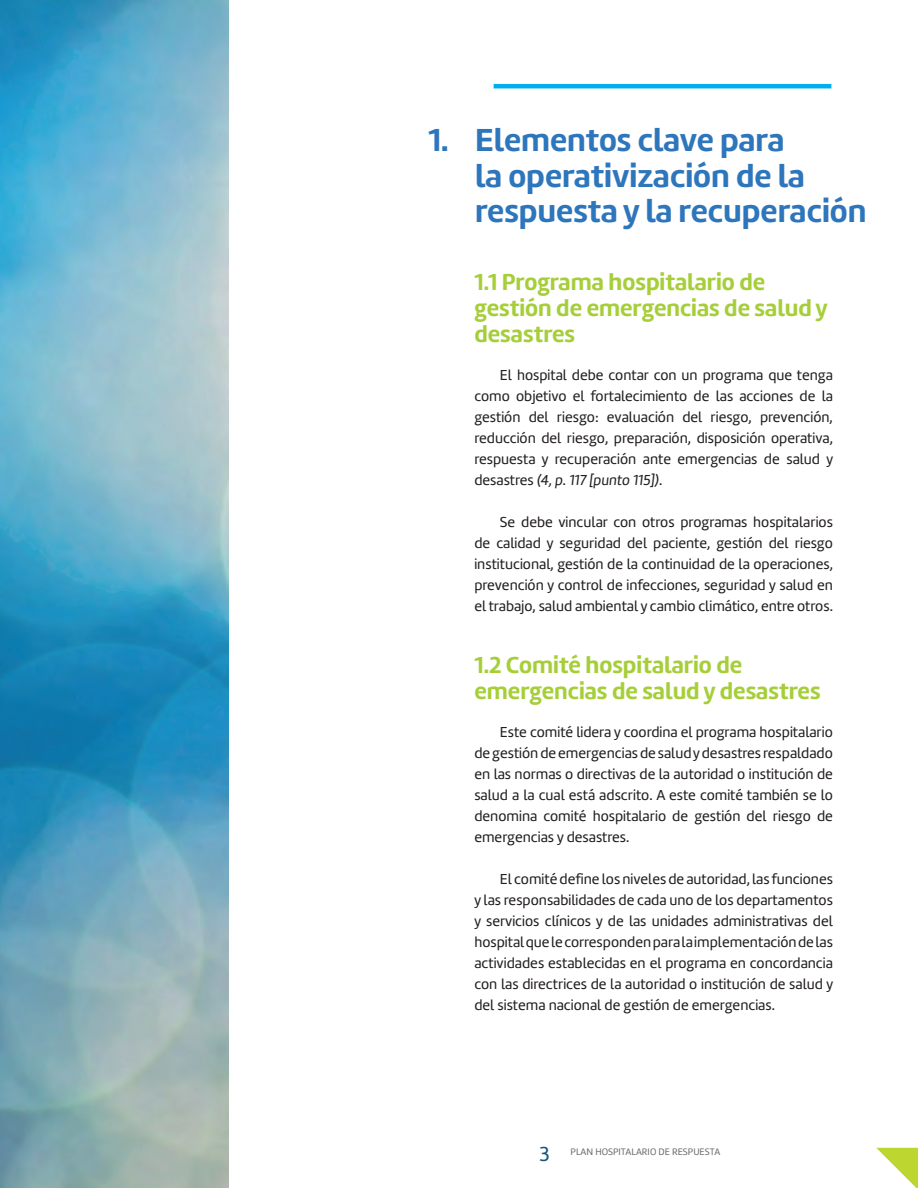
<style>
.page{position:relative;width:918px;height:1188px;background:#fff}
.page>*{position:absolute;margin:0;border:0;box-sizing:border-box;transform-origin:0 0}
.t1{font:700 33px/35.5px "Marine";color:#2e76bc}
.t2{font:700 24px/26px "Marine";color:#a6ce39}
.t3{font:15px/21px "Marine";color:#231f20;text-align:justify}
.t4{font:9.75px "Marine";color:#6c6d70}
.s1{font-style:italic}
.s2{font-size:21px;color:#1a547c}
</style>
<div class="page">
<hr style="left:494px;top:84px;width:337px;height:4px;background:#00aeef">
<svg style="left:876px;top:1148px;width:42px;height:40px"></svg>
<img style="left:0;top:0;width:229px;height:1188px">
<h1 class="t1" style="left:475px;top:122px;width:393px;text-indent:-47px">1. Elementos clave para<br>la operativización de la respuesta y la recuperación</h1>
<h2 class="t2" style="left:474px;top:269px;width:355px">1.1 Programa hospitalario de gestión de emergencias de salud y desastres</h2>
<p class="t3" style="left:474px;top:364px;width:360px;text-indent:26px">El hospital debe contar con un programa que tenga como objetivo el fortalecimiento de las acciones de la gestión del riesgo: evaluación del riesgo, prevención, reducción del riesgo, preparación, disposición operativa, respuesta y recuperación ante emergencias de salud y desastres <span class="s1">(4, p. 117 [punto 115])</span>.</p>
<p class="t3" style="left:474px;top:511px;width:360px;text-indent:26px">Se debe vincular con otros programas hospitalarios de calidad y seguridad del paciente, gestión del riesgo institucional, gestión de la continuidad de la operaciones, prevención y control de infecciones, seguridad y salud en el trabajo, salud ambiental y cambio climático, entre otros.</p>
<h2 class="t2" style="left:474px;top:652px;width:348px">1.2 Comité hospitalario de emergencias de salud y desastres</h2>
<p class="t3" style="left:474px;top:721px;width:360px;text-indent:26px">Este comité lidera y coordina el programa hospitalario de gestión de emergencias de salud y desastres respaldado en las normas o directivas de la autoridad o institución de salud a la cual está adscrito. A este comité también se lo denomina comité hospitalario de gestión del riesgo de emergencias y desastres.</p>
<p class="t3" style="left:474px;top:868px;width:360px;text-indent:26px">El comité define los niveles de autoridad, las funciones y las responsabilidades de cada uno de los departamentos y servicios clínicos y de las unidades administrativas del hospital que le corresponden para la implementación de las actividades establecidas en el programa en concordancia con las directrices de la autoridad o institución de salud y del sistema nacional de gestión de emergencias.</p>
<p class="t4" style="left:539px;top:1145px;width:182px"><span class="s2">3</span> PLAN HOSPITALARIO DE RESPUESTA</p>
</div>
